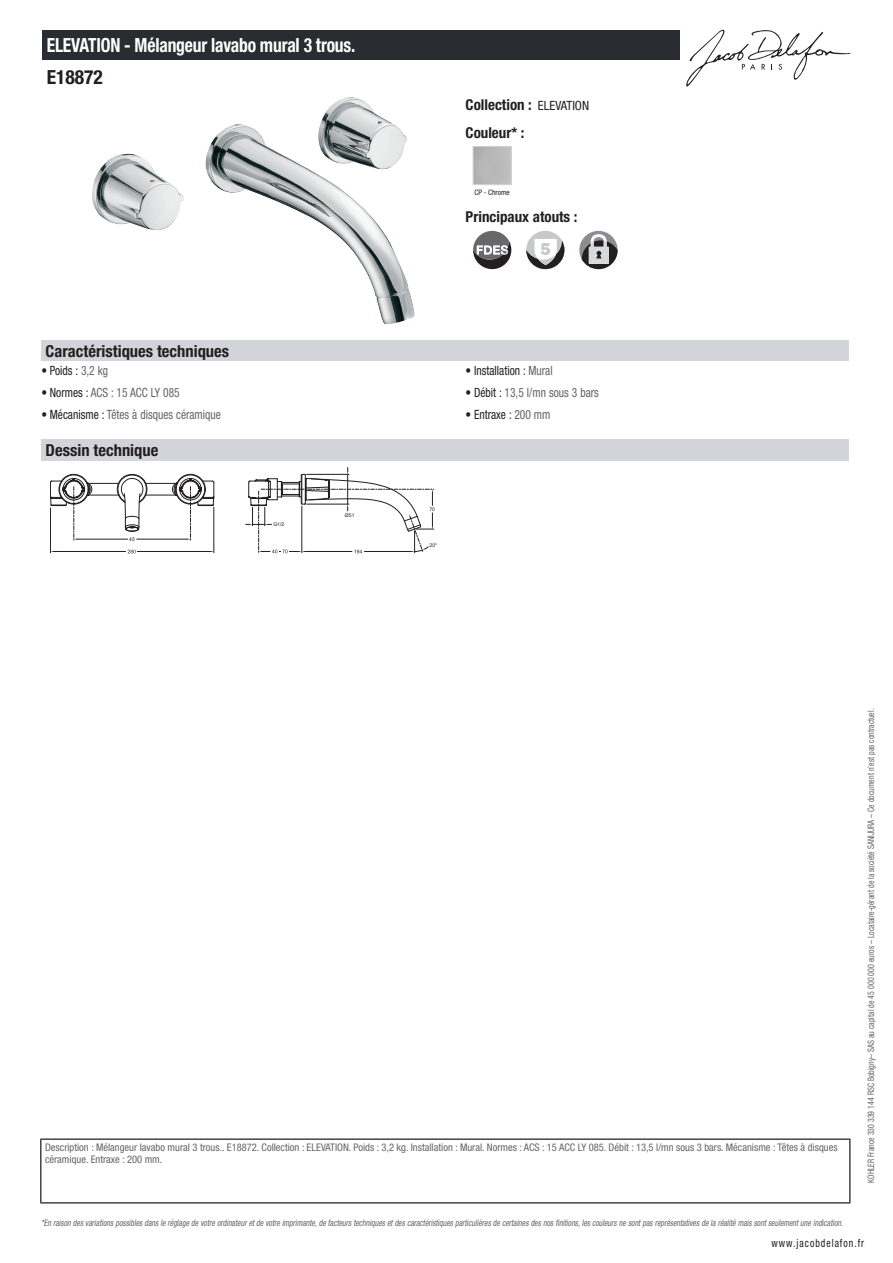
<style>
.page{position:relative;width:893px;height:1263px;background:#fff}
.page>*{position:absolute;margin:0;border:0;box-sizing:border-box;transform-origin:0 0}
.t1{font:700 condensed 19.5px "Helvetica Neue LT Std";letter-spacing:-.01em;color:#fff;scale:.9 1}
.t2{font:700 condensed 19.5px "Helvetica Neue LT Std";color:#231f20}
.t3{font:700 condensed 16.5px "Helvetica Neue LT Std";color:#231f20}
.t4{font:700 condensed 15px/27.8px "Helvetica Neue LT Std";color:#231f20}
.t5{font:condensed 12.75px "Helvetica Neue LT Std";color:#626568;scale:.9 1}
.t6{font:condensed 12.75px "Helvetica Neue LT Std";color:#231f20;scale:.9 1}
.t7{font:condensed 11.25px "Helvetica Neue LT Std";letter-spacing:.1em;color:#231f20;scale:.87 1}
.t8{font:condensed 10.5px/12px "Helvetica Neue LT Std";color:#626568}
.t9{font:italic condensed 9px "Helvetica Neue LT Std";color:#626568;scale:.87 1}
.t10{font:condensed 9px "Helvetica Neue LT Std";color:#626568;scale:.87 1}
.t11{font:condensed 7.5px "Helvetica Neue LT Std";color:#231f20}
.t12{font:5.1px "Arial";color:#231f20}
.s1{font-weight:400;font-size:12.75px}
.s2{color:#626568}
.s3{color:#231f20}
</style>
<div class="page">
<svg style="left:686px;top:30px;width:164px;height:57px"></svg>
<img style="left:92px;top:97px;width:322px;height:227px">
<div style="left:473px;top:146px;width:39px;height:39px;border:1px solid #d3d4da"></div>
<svg style="left:473px;top:231px;width:38px;height:38px"></svg>
<div style="left:526px;top:231px;width:38px;height:38px;background:#c7c8ca;border-radius:50%"></div>
<svg style="left:526px;top:239px;width:38px;height:30px"></svg>
<svg style="left:579px;top:231px;width:39px;height:38px"></svg>
<svg style="left:582px;top:234px;width:36px;height:35px"></svg>
<div style="left:41px;top:340px;width:808px;height:21px;background:#d3d4da"></div>
<div style="left:41px;top:440px;width:808px;height:21px;background:#d3d4da"></div>
<svg style="left:50px;top:467px;width:384px;height:86px"></svg>
<div style="left:43px;top:30px;width:637px;height:30px;background:#2a2c32"></div>
<hr style="left:40px;top:1138px;width:810px;height:2px;background:#040503">
<hr style="left:40px;top:1140px;width:1px;height:62px;background:#040503">
<hr style="left:849px;top:1140px;width:1px;height:62px;background:#040503">
<hr style="left:40px;top:1202px;width:810px;height:1px;background:#040503">
<h1 class="t1" style="left:47px;top:33px;width:344px">ELEVATION - Mélangeur lavabo mural 3 trous.</h1>
<h1 class="t2" style="left:47px;top:65px;width:58px">E18872</h1>
<h3 class="t4" style="left:466px;top:90px;width:125px">Collection : <span class="s1">ELEVATION<br></span>Couleur* :</h3>
<p class="t11" style="left:474px;top:188px;width:37px">CP - Chrome</p>
<h3 class="t4" style="left:466px;top:203px;width:113px">Principaux atouts :</h3>
<h2 class="t3" style="left:46px;top:341px;width:185px">Caractéristiques techniques</h2>
<h3 class="t6" style="left:41px;top:363px;width:76px">• Poids : <span class="s2">3,2 kg</span></h3>
<h3 class="t6" style="left:466px;top:363px;width:98px">• Installation : <span class="s2">Mural</span></h3>
<h3 class="t5" style="left:41px;top:385px;width:155px"><span class="s3">• Normes :</span> ACS : 15 ACC LY 085</h3>
<h3 class="t5" style="left:466px;top:385px;width:150px"><span class="s3">• Débit :</span> 13,5 l/mn sous 3 bars</h3>
<h3 class="t5" style="left:41px;top:407px;width:201px"><span class="s3">• Mécanisme :</span> Têtes à disques céramique</h3>
<h3 class="t6" style="left:466px;top:407px;width:96px">• Entraxe : <span class="s2">200 mm</span></h3>
<h2 class="t3" style="left:46px;top:440px;width:114px">Dessin technique</h2>
<p class="t12" style="left:129px;top:536px;width:7px">45</p>
<p class="t12" style="left:273px;top:521px;width:12px">G1/2</p>
<p class="t12" style="left:345px;top:512px;width:11px">Ø51</p>
<p class="t12" style="left:429px;top:506px;width:7px">70</p>
<p class="t12" style="left:430px;top:541px;width:9px">20°</p>
<p class="t8" style="left:45px;top:1141px;width:794px">Description : Mélangeur lavabo mural 3 trous.. E18872. Collection : ELEVATION. Poids : 3,2 kg. Installation : Mural. Normes : ACS : 15 ACC LY 085. Débit : 13,5 l/mn sous 3 bars. Mécanisme : Têtes à disques céramique. Entraxe : 200 mm.</p>
<p class="t10" style="left:866px;top:1183px;width:547px;rotate:-90deg">KOHLER France 330 339 144 RSC Bobigny– SAS au capital de 45 000 000 euros – Locataire-gérant de la société SANIJURA – Ce document n’est pas contractuel.</p>
<p class="t9" style="left:41px;top:1217px;width:925px">*En raison desvariationspossiblesdansle réglage de votre ordinateuretde votre imprimante,de facteurstechniquesetdescaractéristiquesparticulièresde certainesdesnosfinitions,lescouleursne sontpasreprésentativesde la réalité maissontseulementune indication.</p>
<p class="t7" style="left:772px;top:1237px;width:108px">www.jacobdelafon.fr</p>
</div>
